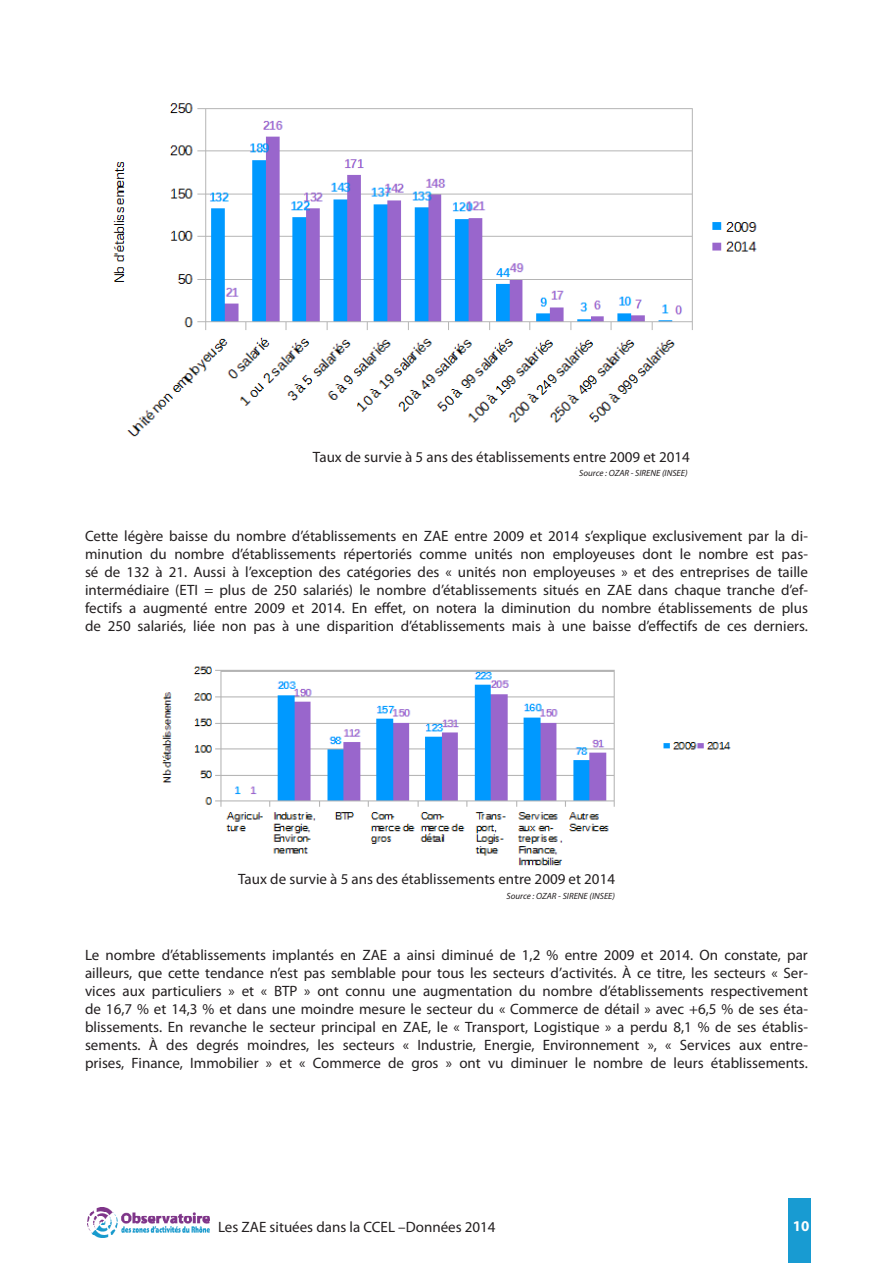
<style>
.page{position:relative;width:893px;height:1263px;background:#fff}
.page>*{position:absolute;margin:0;border:0;box-sizing:border-box;transform-origin:0 0}
.t1{font:15px/18px "Myriad Pro";color:#231f20;text-align:justify}
.t2{font:700 15px "Myriad Pro";color:#fff}
.t3{font:italic 9px "Myriad Pro";color:#231f20}
</style>
<div class="page">
<img style="left:162px;top:666px;width:569px;height:200px">
<img style="left:113px;top:103px;width:644px;height:334px">
<img style="left:88px;top:1207px;width:122px;height:30px">
<div style="left:789px;top:1198px;width:22px;height:65px;background:#189bd2"></div>
<p class="t1" style="left:313px;top:448px;width:378px">Taux de survie à 5 ans des établissements entre 2009 et 2014</p>
<p class="t3" style="left:579px;top:467px;width:110px">Source : OZAR - SIRENE (INSEE)</p>
<p class="t1" style="left:85px;top:527px;width:724px">Cette légère baisse du nombre d’établissements en ZAE entre 2009 et 2014 s’explique exclusivement par la di&shy;minution du nombre d’établissements répertoriés comme unités non employeuses dont le nombre est pas&shy;sé de 132 à 21. Aussi à l’exception des catégories des « unités non employeuses » et des entreprises de taille intermédiaire (ETI = plus de 250 salariés) le nombre d’établissements situés en ZAE dans chaque tranche d’ef&shy;fectifs a augmenté entre 2009 et 2014. En effet, on notera la diminution du nombre établissements de plus de 250 salariés, liée non pas à une disparition d’établissements mais à une baisse d’effectifs de ces derniers.</p>
<p class="t1" style="left:238px;top:870px;width:378px">Taux de survie à 5 ans des établissements entre 2009 et 2014</p>
<p class="t3" style="left:507px;top:891px;width:110px">Source : OZAR - SIRENE (INSEE)</p>
<p class="t1" style="left:85px;top:945px;width:724px">Le nombre d’établissements implantés en ZAE a ainsi diminué de 1,2 % entre 2009 et 2014. On constate, par ailleurs, que cette tendance n’est pas semblable pour tous les secteurs d’activités. À ce titre, les secteurs « Ser&shy;vices aux particuliers » et « BTP » ont connu une augmentation du nombre d’établissements respectivement de 16,7 % et 14,3 % et dans une moindre mesure le secteur du « Commerce de détail » avec +6,5 % de ses éta&shy;blissements. En revanche le secteur principal en ZAE, le « Transport, Logistique » a perdu 8,1 % de ses établis&shy;sements. À des degrés moindres, les secteurs « Industrie, Energie, Environnement », « Services aux entre&shy;prises, Finance, Immobilier » et « Commerce de gros » ont vu diminuer le nombre de leurs établissements.</p>
<p class="t1" style="left:218px;top:1218px;width:279px">Les ZAE situées dans la CCEL –Données 2014</p>
<p class="t2" style="left:793px;top:1216px;width:18px">10</p>
</div>
